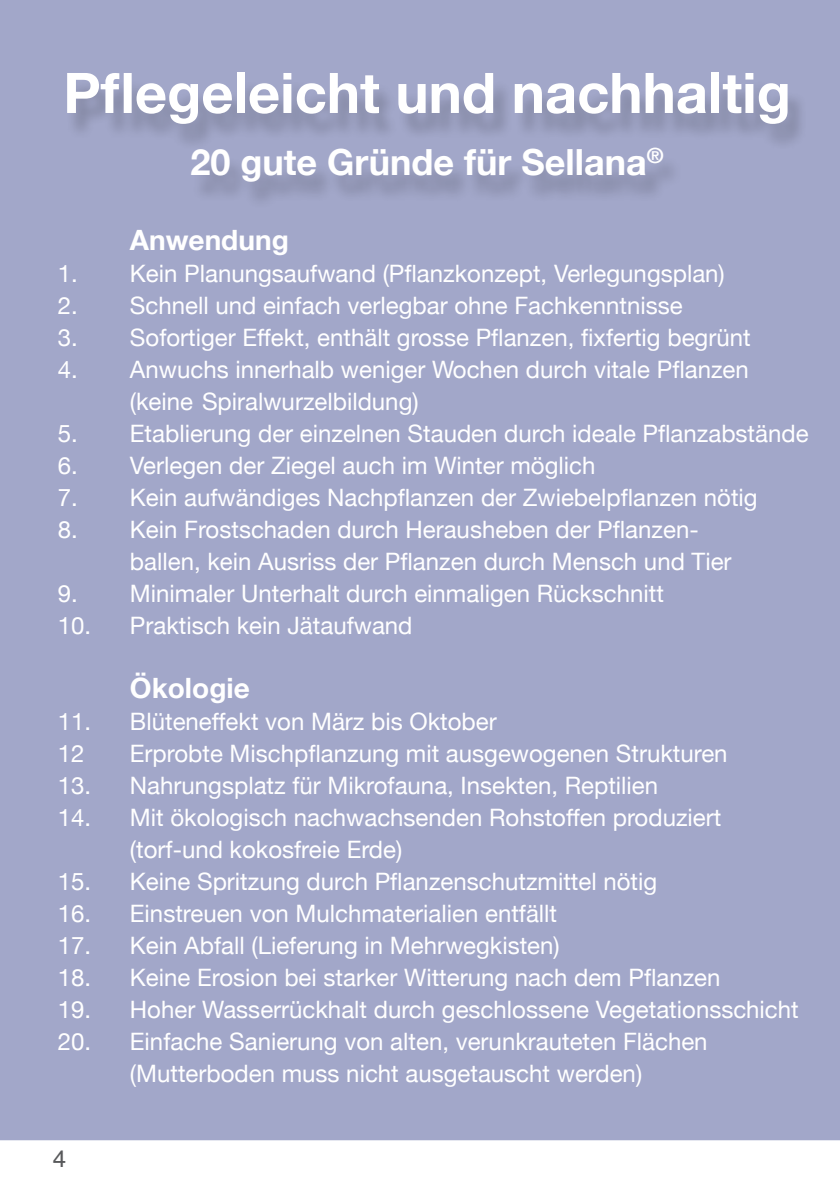
<style>
.page{position:relative;width:840px;height:1191px;background:#fff}
.page>*{position:absolute;margin:0;border:0;box-sizing:border-box;transform-origin:0 0}
.t1{font:700 56px "Helvetica Neue";color:#fff}
.t2{font:700 36px "Helvetica Neue";color:#fff}
.t3{font:700 28px "Helvetica Neue";color:#fff}
.t4{font:24px/32px "Helvetica Neue";color:#fff}
.t5{font:24px "Helvetica";color:#58595b}
</style>
<div class="page">
<div style="left:0;top:0;width:839px;height:1141px;background:#a2a7c9"></div>
<div style="left:66px;top:79px;width:741px;height:131px;background:#000;opacity:.2"></div>
<h1 class="t1" style="left:63px;top:49px;width:728px">Pflegeleicht und nachhaltig</h1>
<h2 class="t2" style="left:190px;top:134px;width:474px">20 gute Gründe für Sellana<sup>®</sup></h2>
<p class="t3" style="left:130px;top:218px;width:160px">Anwendung</p>
<p class="t4" style="left:58px;top:259px;width:668px">1. Kein Planungsaufwand (Pflanzkonzept, Verlegungsplan)</p>
<p class="t4" style="left:58px;top:291px;width:626px">2. Schnell und einfach verlegbar ohne Fachkenntnisse</p>
<p class="t4" style="left:58px;top:323px;width:693px">3. Sofortiger Effekt, enthält grosse Pflanzen, fixfertig begrünt</p>
<p class="t4" style="left:130px;top:355px;width:620px;text-indent:-72px">4. Anwuchs innerhalb weniger Wochen durch vitale Pflanzen (keine Spiralwurzelbildung)</p>
<p class="t4" style="left:58px;top:419px;width:751px">5. Etablierung der einzelnen Stauden durch ideale Pflanzabstände</p>
<p class="t4" style="left:58px;top:451px;width:538px">6. Verlegen der Ziegel auch im Winter möglich</p>
<p class="t4" style="left:58px;top:483px;width:701px">7. Kein aufwändiges Nachpflanzen der Zwiebelpflanzen nötig</p>
<p class="t4" style="left:130px;top:515px;width:603px;text-indent:-72px">8. Kein Frostschaden durch Herausheben der Pflanzen&shy;ballen, kein Ausriss der Pflanzen durch Mensch und Tier</p>
<p class="t4" style="left:58px;top:579px;width:607px">9. Minimaler Unterhalt durch einmaligen Rückschnitt</p>
<p class="t4" style="left:58px;top:611px;width:356px">10. Praktisch kein Jätaufwand</p>
<p class="t3" style="left:130px;top:666px;width:121px">Ökologie</p>
<p class="t4" style="left:58px;top:707px;width:440px">11. Blüteneffekt von März bis Oktober<br>12</p>
<p class="t4" style="left:130px;top:739px;width:598px">Erprobte Mischpflanzung mit ausgewogenen Strukturen</p>
<p class="t4" style="left:58px;top:771px;width:601px">13. Nahrungsplatz für Mikrofauna, Insekten, Reptilien</p>
<p class="t4" style="left:130px;top:803px;width:592px;text-indent:-72px">14. Mit ökologisch nachwachsenden Rohstoffen produziert (torf-und kokosfreie Erde)</p>
<p class="t4" style="left:58px;top:867px;width:600px">15. Keine Spritzung durch Pflanzenschutzmittel nötig</p>
<p class="t4" style="left:58px;top:899px;width:500px">16. Einstreuen von Mulchmaterialien entfällt</p>
<p class="t4" style="left:58px;top:931px;width:503px">17. Kein Abfall (Lieferung in Mehrwegkisten)</p>
<p class="t4" style="left:58px;top:963px;width:663px">18. Keine Erosion bei starker Witterung nach dem Pflanzen</p>
<p class="t4" style="left:58px;top:995px;width:742px">19. Hoher Wasserrückhalt durch geschlossene Vegetationsschicht</p>
<p class="t4" style="left:58px;top:1027px;width:651px;text-align:center">20. Einfache Sanierung von alten, verunkrauteten Flächen (Mutterboden muss nicht ausgetauscht werden)</p>
<p class="t5" style="left:53px;top:1139px;width:15px">4</p>
</div>
